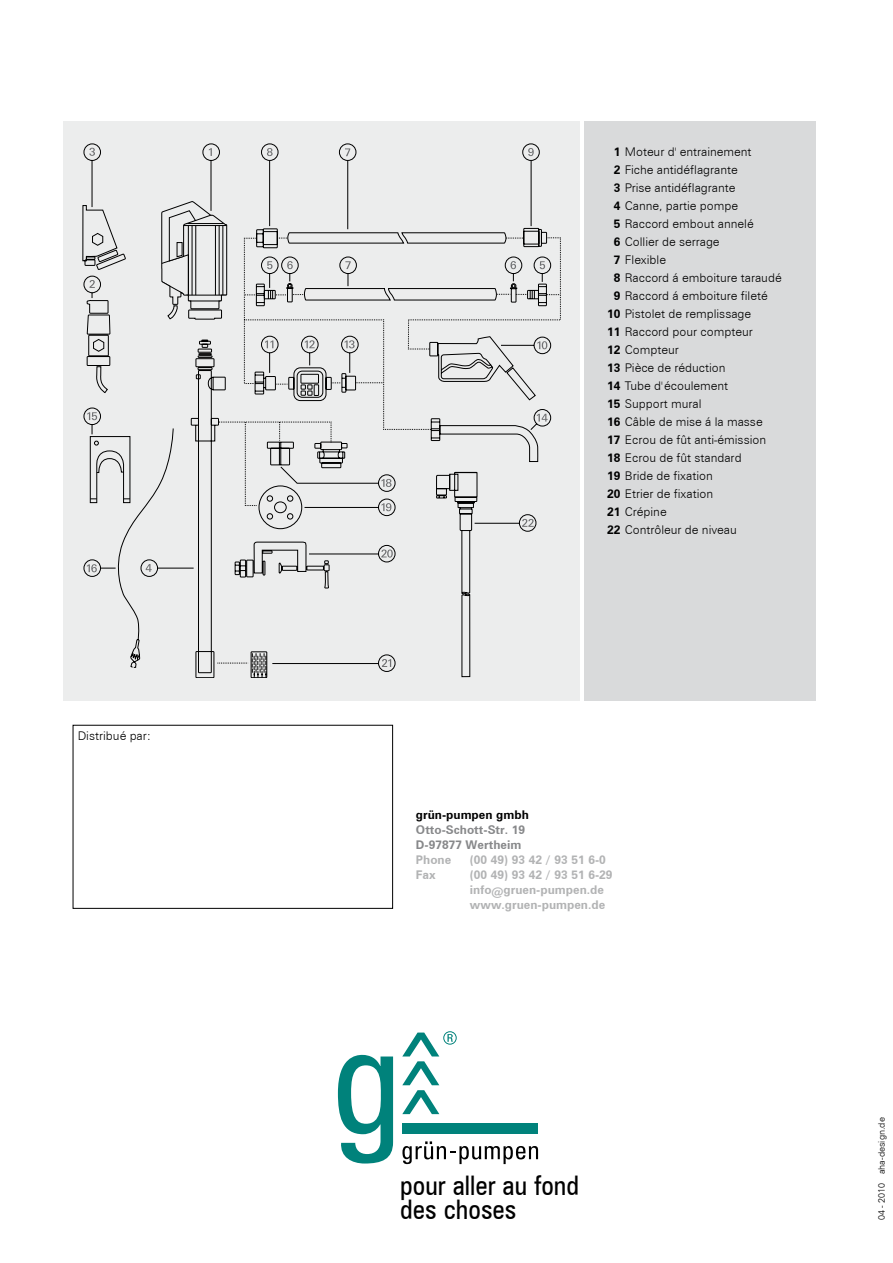
<style>
.page{position:relative;width:893px;height:1263px;background:#fff}
.page>*{position:absolute;margin:0;border:0;box-sizing:border-box;transform-origin:0 0}
.t1{font:condensed 27px/24px "Zurich BT";color:#000}
.t2{font:300 12px "Zurich BT";color:#000}
.t3{font:700 12px/15px "Zurich BT";color:#b2b3b4}
.t4{font:700 12px/15px "Zurich BT";color:#87888a}
.t5{font:700 12px "Zurich BT";color:#000}
.t6{font:300 9px "Zurich BT";color:#000}
.s1{font-weight:700}
</style>
<div class="page">
<div style="left:63px;top:121px;width:517px;height:580px;background:#eceded"></div>
<svg style="left:162px;top:144px;width:386px;height:93px"></svg>
<svg style="left:118px;top:232px;width:429px;height:446px"></svg>
<svg style="left:217px;top:237px;width:344px;height:427px"></svg>
<svg style="left:83px;top:144px;width:47px;height:433px"></svg>
<svg style="left:356px;top:382px;width:27px;height:1px"></svg>
<svg style="left:522px;top:519px;width:12px;height:8px"></svg>
<svg style="left:436px;top:472px;width:41px;height:205px"></svg>
<div style="left:584px;top:121px;width:232px;height:580px;background:#d9dadb"></div>
<div style="left:73px;top:725px;width:320px;height:184px;border:1px solid #000"></div>
<svg style="left:338px;top:1055px;width:55px;height:108px"></svg>
<svg style="left:402px;top:1141px;width:136px;height:23px"></svg>
<div style="left:402px;top:1123px;width:136px;height:11px;background:#00827b"></div>
<svg style="left:402px;top:1031px;width:55px;height:83px"></svg>
<p class="t2" style="left:78px;top:728px;width:75px">Distribué par:</p>
<p class="t2" style="left:614px;top:145px;width:139px"><span class="s1">1</span> Moteur d' entrainement</p>
<p class="t2" style="left:614px;top:163px;width:126px"><span class="s1">2</span> Fiche antidéflagrante</p>
<p class="t2" style="left:614px;top:181px;width:123px"><span class="s1">3</span> Prise antidéflagrante</p>
<p class="t2" style="left:614px;top:199px;width:126px"><span class="s1">4</span> Canne, partie pompe</p>
<p class="t2" style="left:614px;top:217px;width:141px"><span class="s1">5</span> Raccord embout annelé</p>
<p class="t2" style="left:614px;top:235px;width:107px"><span class="s1">6</span> Collier de serrage</p>
<p class="t2" style="left:614px;top:253px;width:54px"><span class="s1">7</span> Flexible</p>
<p class="t2" style="left:614px;top:271px;width:169px"><span class="s1">8</span> Raccord á emboiture taraudé</p>
<p class="t2" style="left:614px;top:289px;width:155px"><span class="s1">9</span> Raccord á emboiture fileté</p>
<p class="t2" style="left:607px;top:307px;width:146px"><span class="s1">10</span> Pistolet de remplissage</p>
<p class="t2" style="left:607px;top:325px;width:147px"><span class="s1">11</span> Raccord pour compteur</p>
<p class="t2" style="left:607px;top:343px;width:73px"><span class="s1">12</span> Compteur</p>
<p class="t2" style="left:607px;top:361px;width:120px"><span class="s1">13</span> Pièce de réduction</p>
<p class="t2" style="left:607px;top:379px;width:123px"><span class="s1">14</span> Tube d'écoulement</p>
<p class="t2" style="left:607px;top:397px;width:96px"><span class="s1">15</span> Support mural</p>
<p class="t2" style="left:607px;top:415px;width:157px"><span class="s1">16</span> Câble de mise á la masse</p>
<p class="t2" style="left:607px;top:433px;width:161px"><span class="s1">17</span> Ecrou de fût anti-émission</p>
<p class="t2" style="left:607px;top:451px;width:136px"><span class="s1">18</span> Ecrou de fût standard</p>
<p class="t2" style="left:607px;top:469px;width:107px"><span class="s1">19</span> Bride de fixation</p>
<p class="t2" style="left:607px;top:487px;width:108px"><span class="s1">20</span> Etrier de fixation</p>
<p class="t2" style="left:607px;top:505px;width:61px"><span class="s1">21</span> Crépine</p>
<p class="t2" style="left:607px;top:523px;width:131px"><span class="s1">22</span> Contrôleur de niveau</p>
<p class="t5" style="left:416px;top:807px;width:114px">grün-pumpen gmbh</p>
<p class="t4" style="left:416px;top:822px;width:111px">Otto-Schott-Str. 19<br>D-97877 Wertheim</p>
<p class="t3" style="left:416px;top:852px;width:37px">Phone</p>
<p class="t3" style="left:470px;top:852px;width:137px">(00 49) 93 42 / 93 51 6-0</p>
<p class="t3" style="left:416px;top:867px;width:21px">Fax</p>
<p class="t3" style="left:470px;top:867px;width:144px">(00 49) 93 42 / 93 51 6-29 info@gruen-pumpen.de www.gruen-pumpen.de</p>
<h1 class="t1" style="left:400px;top:1173px;width:180px">pour aller au fond des choses</h1>
<p class="t6" style="left:876px;top:1220px;width:104px;rotate:-90deg">04 - 2010 aha-design.de</p>
</div>
